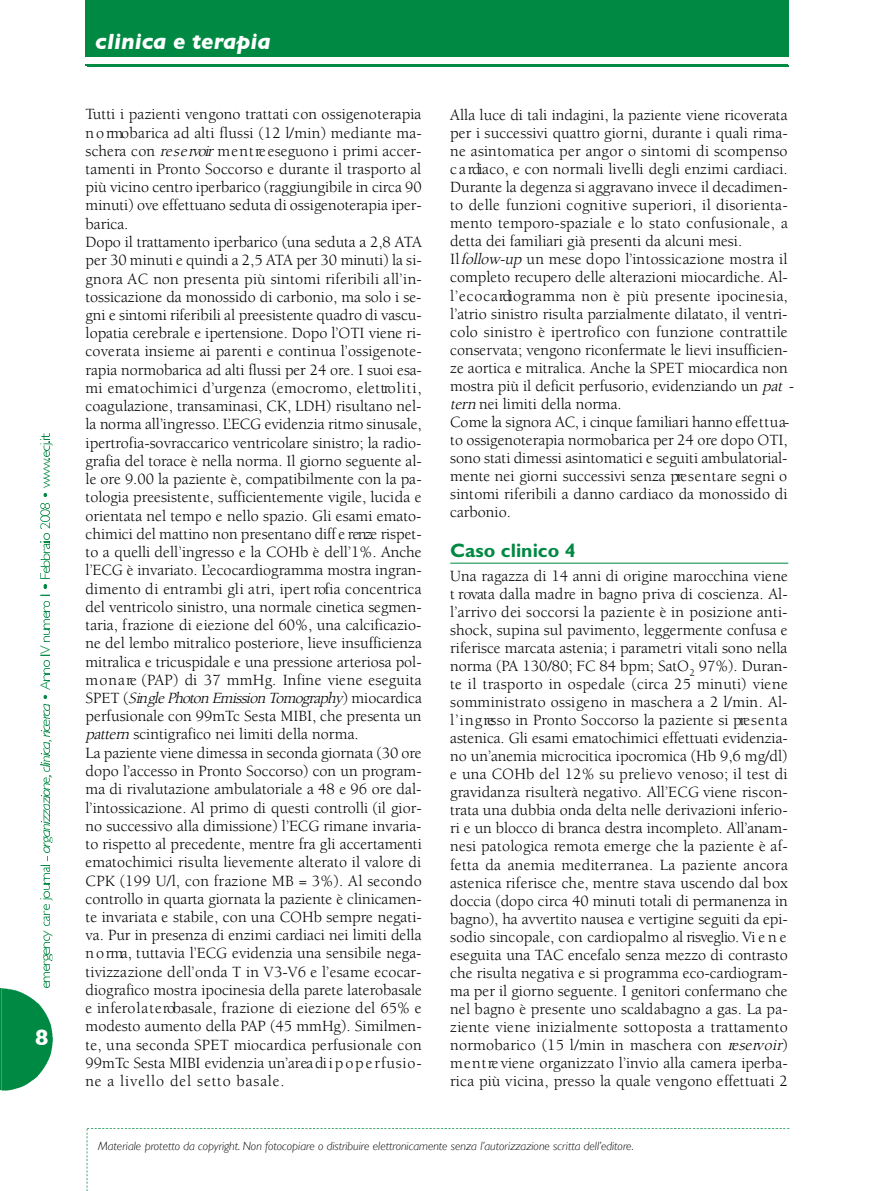
<style>
.page{position:relative;width:871px;height:1191px;background:#fff}
.page>*{position:absolute;margin:0;border:0;box-sizing:border-box;transform-origin:0 0}
.t1{font:italic 700 22.5px "Gill Sans";color:#fff}
.t2{font:700 22.5px "Gill Sans";color:#fff}
.t3{font:700 19.5px "Gill Sans";color:#008942}
.t4{font:16.05px/18.3px "Berkeley";color:#000}
.t5{font:italic 300 12px "Gill Sans";color:#000}
.s1{font-style:italic}
</style>
<div class="page">
<hr style="left:86px;top:65px;width:701px;height:1px;background:#008942">
<hr style="left:0;top:988px;width:1px;height:102px;background:#008942">
<svg style="left:87px;top:1128px;width:702px;height:63px"></svg>
<div style="left:87px;top:0;width:701px;height:57px;background:#008942"></div>
<hr style="left:87px;top:65px;width:701px;height:1px;background:#008942">
<svg style="left:1px;top:705px;width:52px;height:385px"></svg>
<svg style="left:40px;top:661px;width:10px;height:37px"></svg>
<svg style="left:40px;top:601px;width:10px;height:54px"></svg>
<svg style="left:43px;top:585px;width:4px;height:3px"></svg>
<svg style="left:40px;top:503px;width:10px;height:75px"></svg>
<svg style="left:40px;top:434px;width:12px;height:63px"></svg>
<hr style="left:450px;top:563px;width:338px;height:1px;background:#008942">
<h1 class="t2" style="left:35px;top:1024px;width:15px">8</h1>
<h1 class="t1" style="left:95px;top:28px;width:177px">clinica e terapia</h1>
<p class="t4" style="left:86px;top:107px;width:338px">Tutti i pazienti vengono trattati con ossigenoterapia n o rmobarica ad alti flussi (12 l/min) mediante ma&shy;schera con <span class="s1">reservoir</span>m e n t re eseguono i primi accer&shy;tamenti in Pronto Soccorso e durante il trasporto al più vicino centro iperbarico (raggiungibile in circa 90 minuti) ove effettuano seduta di ossigenoterapia iper&shy;barica.<br>Dopo il trattamento iperbarico (una seduta a 2,8 ATA per 30 minuti e quindi a 2,5 ATA per 30 minuti) la si&shy;gnora AC non presenta più sintomi riferibili all’in&shy;tossicazione da monossido di carbonio, ma solo i se&shy;gni e sintomi riferibili al preesistente quadro di vascu&shy;lopatia cerebrale e ipertensione. Dopo l’OTI viene ri&shy;coverata insieme ai parenti e continua l’ossigenote&shy;rapia normobarica ad alti flussi per 24 ore. I suoi esa&shy;mi ematochimici d’urgenza (emocromo, elettro lit i, coagulazione, transaminasi, CK, LDH) risultano nel&shy;la norma all’ingresso. L’ECG evidenzia ritmo sinusale, ipertrofia-sovraccarico ventricolare sinistro; la radio&shy;grafia del torace è nella norma. Il giorno seguente al&shy;le ore 9.00 la paziente è, compatibilmente con la pa&shy;tologia preesistente, sufficientemente vigile, lucida e orientata nel tempo e nello spazio. Gli esami emato&shy;chimici del mattino non presentano diff e renze rispet&shy;to a quelli dell’ingresso e la COHb è dell’1%. Anche l’ECG è invariato. L’ecocardiogramma mostra ingran&shy;dimento di entrambi gli atri, ipert rofia concentrica del ventricolo sinistro, una normale cinetica segmen&shy;taria, frazione di eiezione del 60%, una calcificazio&shy;ne del lembo mitralico posteriore, lieve insufficienza mitralica e tricuspidale e una pressione arteriosa pol&shy;m o n a re (PAP) di 37 mmHg. Infine viene eseguita S P E T ( <span class="s1">Single Photon Emission Tomography</span> ) m i o c a r d ic a perfusionale con 99mTc Sesta MIBI, che presenta un <span class="s1">pattern</span>scintigrafico nei limiti della norma.<br>La paziente viene dimessa in seconda giornata (30 ore dopo l’accesso in Pronto Soccorso) con un program&shy;ma di rivalutazione ambulatoriale a 48 e 96 ore dal&shy;l’intossicazione. Al primo di questi controlli (il gior&shy;no successivo alla dimissione) l’ECG rimane invaria&shy;to rispetto al precedente, mentre fra gli accertamenti ematochimici risulta lievemente alterato il valore di CPK (199 U/l, con frazione MB = 3%). Al secondo controllo in quarta giornata la paziente è clinicamen&shy;te invariata e stabile, con una COHb sempre negati&shy;va. Pur in presenza di enzimi cardiaci nei limiti della n o rma, tuttavia l’ECG evidenzia una sensibile nega&shy;tivizzazione dell’onda T in V3-V6 e l’esame ecocar&shy;diografico mostra ipocinesia della parete laterobasale e infero l a t e robasale, frazione di eiezione del 65% e modesto aumento della PAP (45 mmHg). Similmen&shy;te, una seconda SPET miocardica perfusionale con 99mTc Sesta MIBI evidenzia un’area di i p o p e rfu s io&shy;ne a livello del setto basale.</p>
<p class="t4" style="left:450px;top:108px;width:348px">Alla luce di tali indagini, la paziente viene ricoverata per i successivi quattro giorni, durante i quali rima&shy;ne asintomatica per angor o sintomi di scompenso c a rdiaco, e con normali livelli degli enzimi card ia c i.<br>Durante la degenza si aggravano invece il decadimen&shy;to delle funzioni cognitive superiori, il disorienta&shy;mento temporo-spaziale e lo stato confusionale, a detta dei familiari già presenti da alcuni mesi.<br>Il <span class="s1">follow-up</span>un mese dopo l’intossicazione mostra il completo recupero delle alterazioni miocardiche. Al&shy;l’e c o c a rdiogramma non è più presente ipocinesia, l’atrio sinistro risulta parzialmente dilatato, il ventri&shy;colo sinistro è ipertrofico con funzione contrattile conservata; vengono riconfermate le lievi insufficien&shy;ze aortica e mitralica. Anche la SPET miocardica non mostra più il deficit perfusorio, evidenziando un <span class="s1">pat - tern</span>nei limiti della norma.<br>Come la signora AC, i cinque familiari hanno effe ttu a&shy;to ossigenoterapia normobarica per 24 ore dopo OTI, sono stati dimessi asintomatici e seguiti ambulatorial&shy;mente nei giorni successivi senza pre s e n ta re segni o sintomi riferibili a danno cardiaco da monossido di carbonio.</p>
<p class="t3" style="left:450px;top:543px;width:127px">Caso clinico 4</p>
<p class="t4" style="left:450px;top:568px;width:339px;text-align:justify">Una ragazza di 14 anni di origine marocchina viene t rovata dalla madre in bagno priva di coscienza. Al&shy;l’a rrivo dei soccorsi la paziente è in posizione anti&shy;shock, supina sul pavimento, leggermente confusa e riferisce marcata astenia; i parametri vitali sono nella norma (PA 130/80; FC 84 bpm; SatO<sub>2</sub> 97%). Duran&shy;te il trasporto in ospedale (circa 25 minuti) viene somministrato ossigeno in maschera a 2 l/min. Al&shy;l ’ i n g resso in Pronto Soccorso la paziente si pre s e n t a astenica. Gli esami ematochimici effettuati evidenzia&shy;no un’anemia microcitica ipocromica (Hb 9,6 mg/dl) e una COHb del 12% su prelievo venoso; il test di gravidanza risulterà negativo. All’ECG viene riscon&shy;trata una dubbia onda delta nelle derivazioni inferio&shy;ri e un blocco di branca destra incompleto. All’anam&shy;nesi patologica remota emerge che la paziente è af&shy;fetta da anemia mediterranea. La paziente ancora astenica riferisce che, mentre stava uscendo dal box doccia (dopo circa 40 minuti totali di permanenza in bagno), ha avvertito nausea e vertigine seguiti da epi&shy;sodio sincopale, con cardiopalmo al risveglio. Vi e n e eseguita una TAC encefalo senza mezzo di contrasto che risulta negativa e si programma eco-cardiogram&shy;ma per il giorno seguente. I genitori confermano che nel bagno è presente uno scaldabagno a gas. La pa&shy;ziente viene inizialmente sottoposta a trattamento n o rmobarico (15 l/min in maschera con <span class="s1">reservoir</span>) m e n t re viene organizzato l’invio alla camera iperba&shy;rica più vicina, presso la quale vengono effettuati 2</p>
<p class="t5" style="left:98px;top:1139px;width:536px">Materiale protetto da copyright. Non fotocopiare o distribuire elettronicamente senza l’autorizzazione scritta dell’editore.</p>
</div>
